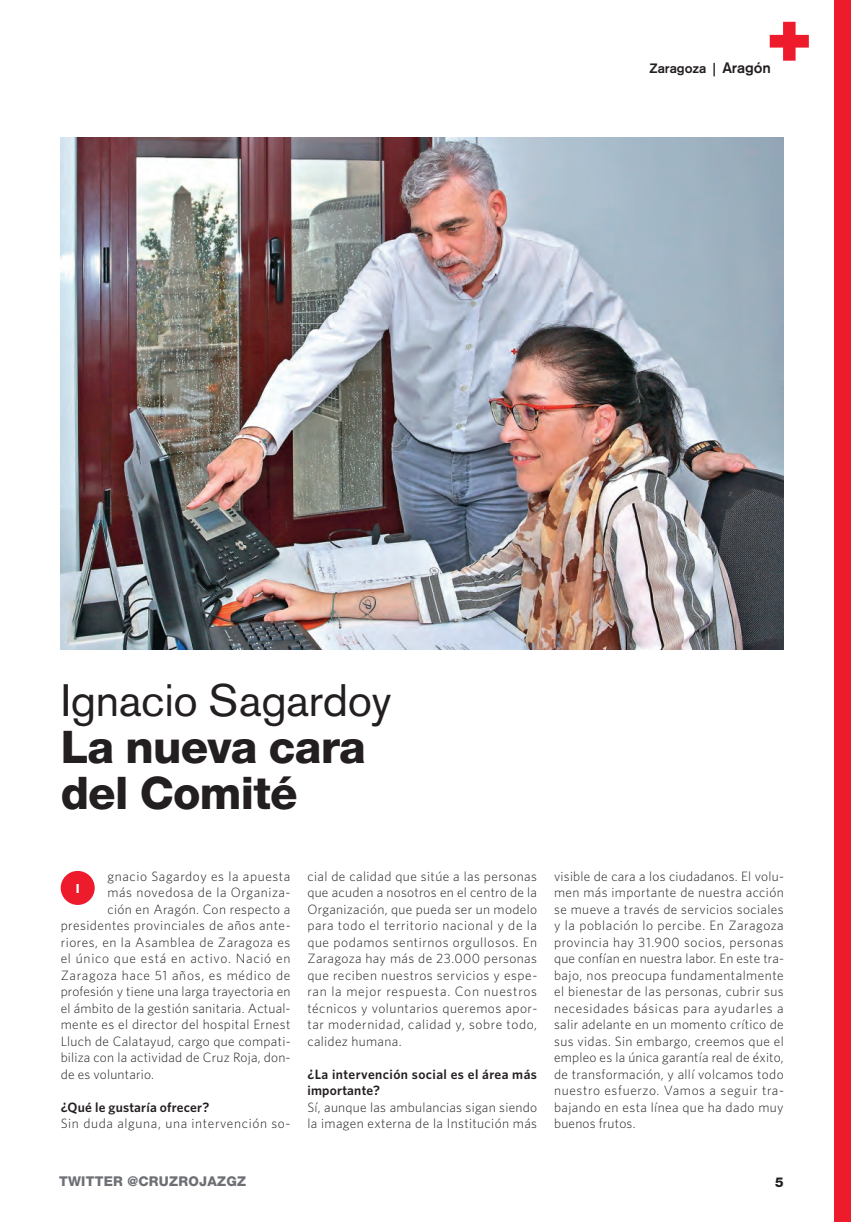
<style>
.page{position:relative;width:851px;height:1222px;background:#fff}
.page>*{position:absolute;margin:0;border:0;box-sizing:border-box;transform-origin:0 0}
.t1{font:800 45px/46.5px "Helvetica Neue";letter-spacing:-.015em;color:#231f20}
.t2{font:45px "Akzidenz Grotesk BE";letter-spacing:-.005em;color:#231f20}
.t3{font:300 13.5px/16.5px "Whitney";letter-spacing:.03em;color:#231f20;text-align:justify}
.t4{font:600 13.5px/16.5px "Whitney";letter-spacing:.015em;color:#231f20}
.t5{font:300 13.5px "Whitney";letter-spacing:.055em;color:#231f20}
.t6{font:300 13.5px "Whitney";letter-spacing:.01em;color:#231f20}
.t7{font:300 13.5px "Whitney";letter-spacing:.05em;color:#231f20}
.t8{font:800 13.5px "Helvetica Neue";letter-spacing:.02em;color:#6d6f74}
.t9{font:500 13.5px "Akzidenz Grotesk BE";letter-spacing:-.005em;color:#231f20}
.t10{font:800 13.5px "Helvetica Neue";color:#231f20}
.t11{font:700 12.75px "Akzidenz Grotesk BE";color:#fff}
.s1{font-size:15px}
</style>
<div class="page">
<div style="left:834px;top:0;width:17px;height:1221px;background:#ee1b2c"></div>
<svg style="left:769px;top:22px;width:40px;height:39px"></svg>
<img style="left:61px;top:138px;width:723px;height:511px">
<div style="left:61px;top:870px;width:34px;height:34px;background:#ee1b2c;border-radius:50%"></div>
<p class="t9" style="left:649px;top:63px;width:123px">Zaragoza | <span class="s1">Aragón</span></p>
<h1 class="t2" style="left:61px;top:684px;width:332px">Ignacio Sagardoy</h1>
<h1 class="t1" style="left:61px;top:727px;width:307px">La nueva cara del Comité</h1>
<p class="t3" style="left:107px;top:868px;width:184px">gnacio Sagardoy es la apuesta</p>
<p class="t3" style="left:107px;top:885px;width:185px">más novedosa de la Organiza-</p>
<p class="t3" style="left:107px;top:901px;width:184px">ción en Aragón. Con respecto a</p>
<p class="t3" style="left:61px;top:918px;width:231px">presidentes provinciales de años ante-</p>
<p class="t3" style="left:61px;top:934px;width:231px">riores, en la Asamblea de Zaragoza es</p>
<p class="t5" style="left:61px;top:953px;width:231px">el único que está en activo. Nació en</p>
<p class="t5" style="left:61px;top:969px;width:231px">Zaragoza hace 51 años, es médico de</p>
<p class="t6" style="left:61px;top:986px;width:231px">profesión y tiene una larga trayectoria en</p>
<p class="t3" style="left:61px;top:1000px;width:231px">el ámbito de la gestión sanitaria. Actual-</p>
<p class="t3" style="left:61px;top:1017px;width:231px">mente es el director del hospital Ernest</p>
<p class="t3" style="left:61px;top:1033px;width:231px">Lluch de Calatayud, cargo que compati-</p>
<p class="t3" style="left:61px;top:1050px;width:231px">biliza con la actividad de Cruz Roja, don-</p>
<p class="t3" style="left:61px;top:1066px;width:95px">de es voluntario.</p>
<p class="t4" style="left:61px;top:1099px;width:150px">¿Qué le gustaría ofrecer?</p>
<p class="t7" style="left:61px;top:1118px;width:231px">Sin duda alguna, una intervención so-</p>
<p class="t11" style="left:76px;top:883px;width:5px">I</p>
<p class="t3" style="left:307px;top:868px;width:231px">cial de calidad que sitúe a las personas que acuden a nosotros en el centro de la Organización, que pueda ser un modelo para todo el territorio nacional y de la que podamos sentirnos orgullosos. En Zaragoza hay más de 23.000 personas que reciben nuestros servicios y espe&shy;ran la mejor respuesta. Con nuestros técnicos y voluntarios queremos apor&shy;tar modernidad, calidad y, sobre todo, calidez humana.</p>
<p class="t4" style="left:307px;top:1066px;width:231px">¿La intervención social es el área más importante?</p>
<p class="t3" style="left:307px;top:1099px;width:231px">Sí, aunque las ambulancias sigan siendo la imagen externa de la Institución más</p>
<p class="t3" style="left:554px;top:868px;width:231px">visible de cara a los ciudadanos. El volu&shy;men más importante de nuestra acción se mueve a través de servicios sociales y la población lo percibe. En Zaragoza provincia hay 31.900 socios, personas que confían en nuestra labor. En este tra&shy;bajo, nos preocupa fundamentalmente el bienestar de las personas, cubrir sus necesidades básicas para ayudarles a salir adelante en un momento crítico de sus vidas. Sin embargo, creemos que el empleo es la única garantía real de éxito, de transformación, y allí volcamos todo nuestro esfuerzo. Vamos a seguir tra&shy;bajando en esta línea que ha dado muy buenos frutos.</p>
<p class="t8" style="left:59px;top:1175px;width:189px">TWITTER @CRUZROJAZGZ</p>
<p class="t10" style="left:775px;top:1176px;width:10px">5</p>
</div>
